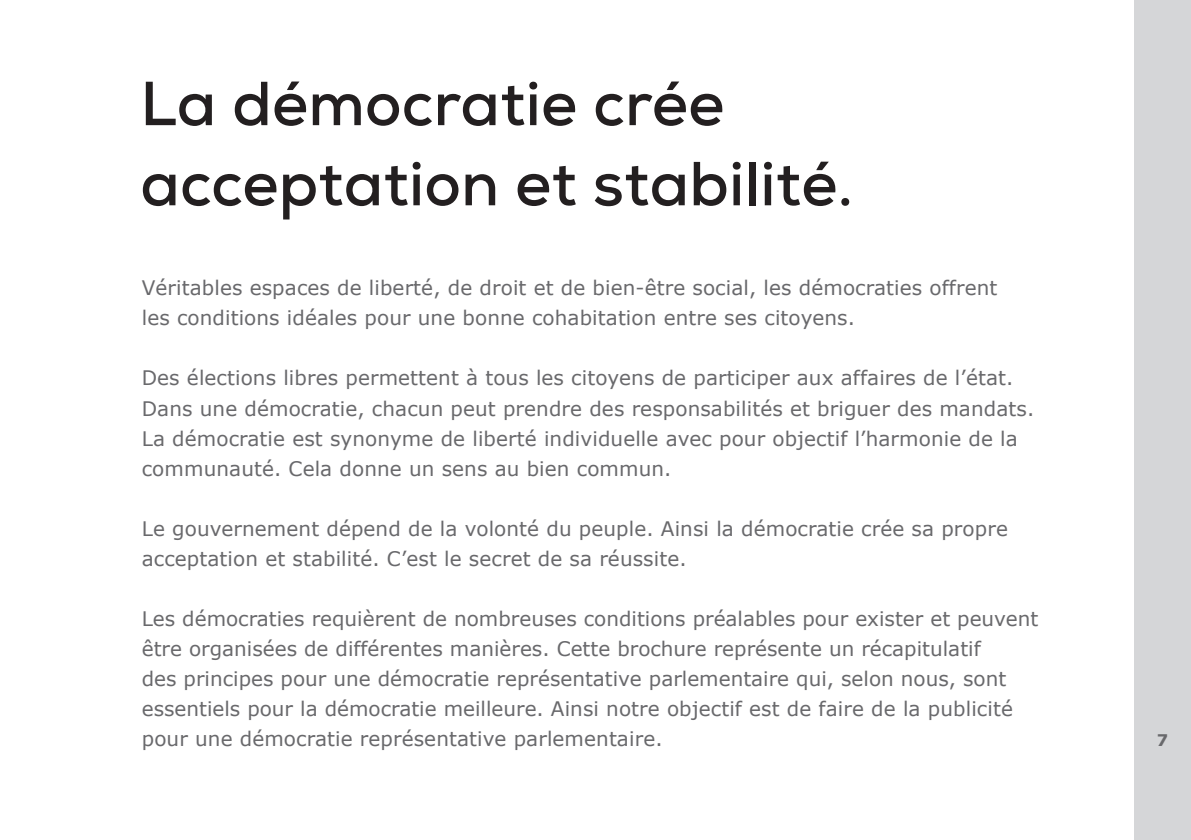
<style>
.page{position:relative;width:1191px;height:840px;background:#fff}
.page>*{position:absolute;margin:0;border:0;box-sizing:border-box;transform-origin:0 0}
.t1{font:700 62px/80px "Nexa";letter-spacing:.005em;color:#231f20}
.t2{font:20px/30px "Verdana";letter-spacing:.005em;color:#69696c}
.t3{font:700 16px "Verdana";color:#69696c}
</style>
<div class="page">
<div style="left:1134px;top:0;width:57px;height:839px;background:#d5d6d8"></div>
<h1 class="t1" style="left:140px;top:64px;width:714px">La démocratie crée acceptation et stabilité.</h1>
<p class="t2" style="left:142px;top:273px;width:857px">Véritables espaces de liberté, de droit et de bien-être social, les démocraties offrent les conditions idéales pour une bonne cohabitation entre ses citoyens.</p>
<p class="t2" style="left:142px;top:363px;width:894px">Des élections libres permettent à tous les citoyens de participer aux affaires de l’état.<br>Dans une démocratie, chacun peut prendre des responsabilités et briguer des mandats.<br>La démocratie est synonyme de liberté individuelle avec pour objectif l’harmonie de la communauté. Cela donne un sens au bien commun.</p>
<p class="t2" style="left:142px;top:513px;width:867px">Le gouvernement dépend de la volonté du peuple. Ainsi la démocratie crée sa propre acceptation et stabilité. C’est le secret de sa réussite.</p>
<p class="t2" style="left:142px;top:603px;width:898px">Les démocraties requièrent de nombreuses conditions préalables pour exister et peuvent être organisées de différentes manières. Cette brochure représente un récapitulatif<br>des principes pour une démocratie représentative parlementaire qui, selon nous, sont essentiels pour la démocratie meilleure. Ainsi notre objectif est de faire de la publicité pour une démocratie représentative parlementaire.</p>
<p class="t3" style="left:1157px;top:728px;width:13px">7</p>
</div>
